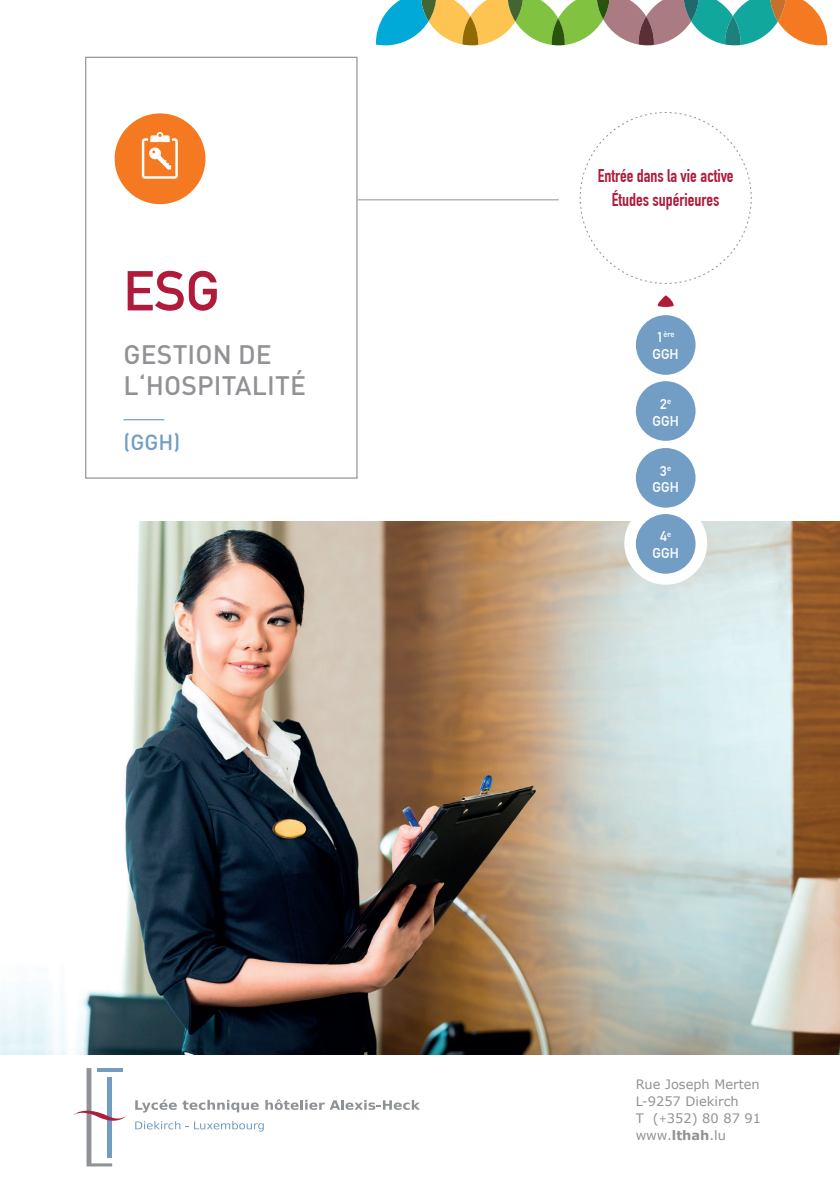
<style>
.page{position:relative;width:840px;height:1191px;background:#fff}
.page>*{position:absolute;margin:0;border:0;box-sizing:border-box;transform-origin:0 0}
.t1{font:700 55.2px "DIN Alternate";color:#af1c3b}
.t2{font:500 26.4px/31.6px "DIN Pro";letter-spacing:.005em;color:#909295}
.t3{font:500 21.6px "DIN Pro";color:#729dc4}
.t4{font:700 18px/24px "DIN Condensed";color:#af1c3b;text-align:center}
.t5{font:700 14px/16.8px "DIN Alternate";color:#fff;text-align:center}
.t6{font:13px/17px "Verdana";color:#909295}
.t7{font:700 8.2px "DIN Alternate";color:#fff}
.s1{font-size:14px}
.s2{font-size:10px}
.s3{font-weight:700}
</style>
<div class="page">
<img style="left:0;top:522px;width:839px;height:532px">
<div style="left:624px;top:502px;width:82px;height:83px;background:#fff;border-radius:50%"></div>
<hr style="left:357px;top:199px;width:201px;height:1px;background:#909295">
<div style="left:635px;top:315px;width:60px;height:60px;background:#729dc4;border-radius:50%"></div>
<div style="left:635px;top:381px;width:60px;height:60px;background:#729dc4;border-radius:50%"></div>
<div style="left:635px;top:448px;width:60px;height:59px;background:#729dc4;border-radius:50%"></div>
<div style="left:635px;top:514px;width:60px;height:59px;background:#729dc4;border-radius:50%"></div>
<svg style="left:657px;top:295px;width:17px;height:12px"></svg>
<svg style="left:579px;top:112px;width:172px;height:172px"></svg>
<div style="left:85px;top:57px;width:272px;height:421px;border:1px solid #909295"></div>
<hr style="left:123px;top:419px;width:41px;height:1px;background:#729dc4">
<svg style="left:73px;top:1068px;width:54px;height:98px"></svg>
<svg style="left:135px;top:1099px;width:124px;height:13px"></svg>
<svg style="left:265px;top:1099px;width:155px;height:11px"></svg>
<svg style="left:135px;top:1121px;width:53px;height:8px"></svg>
<svg style="left:194px;top:1121px;width:70px;height:10px"></svg>
<div style="left:115px;top:113px;width:90px;height:91px;background:#f47921;border-radius:50%"></div>
<svg style="left:142px;top:132px;width:36px;height:47px"></svg>
<svg style="left:375px;top:0;width:451px;height:45px"></svg>
<h1 class="t1" style="left:123px;top:249px;width:98px">ESG</h1>
<h2 class="t2" style="left:123px;top:337px;width:184px">GESTION DE<br>L‘HOSPITALITÉ</h2>
<h3 class="t3" style="left:123px;top:428px;width:58px">(GGH)</h3>
<h3 class="t4" style="left:597px;top:164px;width:137px">Entrée dans la vie active<br>Études supérieures</h3>
<p class="t7" style="left:656px;top:328px;width:19px"><span class="s1">1</span>ère</p>
<p class="t5" style="left:652px;top:344px;width:28px">GGH</p>
<p class="t5" style="left:652px;top:394px;width:28px">2<sup>e<br></sup>GGH</p>
<p class="t5" style="left:652px;top:461px;width:28px">3<sup>e<br></sup>GGH</p>
<p class="t5" style="left:652px;top:527px;width:28px">4<sup>e<br></sup>GGH</p>
<p class="t6" style="left:635px;top:1075px;width:127px">Rue Joseph Merten<br>L-9257 Diekirch<br>T (<span class="s2">+</span>352) 80 87 91 www.<span class="s3">lthah</span>.lu</p>
</div>
